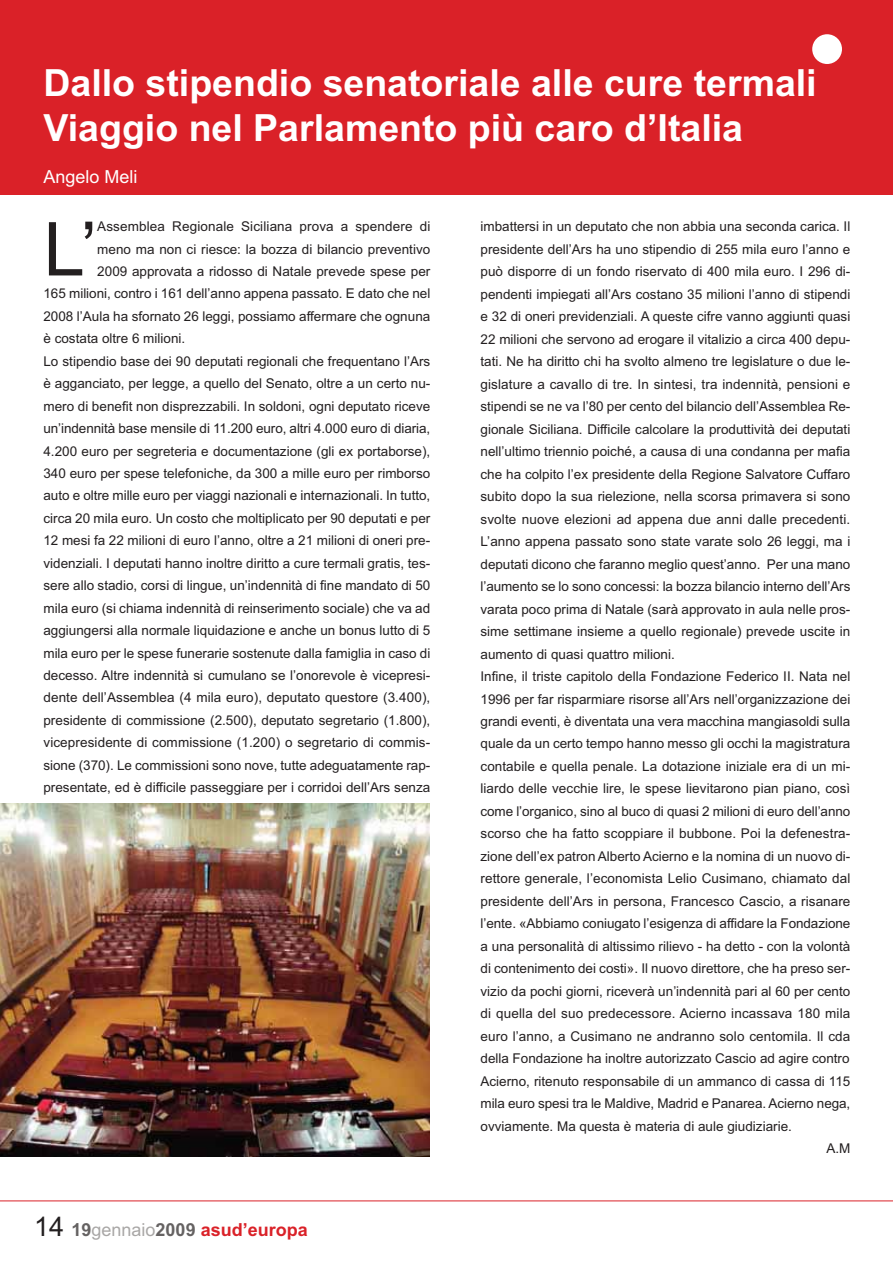
<style>
.page{position:relative;width:893px;height:1263px;background:#fff}
.page>*{position:absolute;margin:0;border:0;box-sizing:border-box;transform-origin:0 0}
.t1{font:74.4px "Arial";color:#231f20}
.t2{font:700 37.5px/45px "Arial";color:#fff}
.t3{font:700 18px "Arial";color:#da2128}
.t4{font:18px "Arial";color:#fff}
.t5{font:13.5px "Arial";color:#231f20}
.s1{font-weight:400;font-size:27px;color:#231f20}
.s2{color:#656262}
.s3{font-weight:400;color:#a9a7a6}
</style>
<div class="page">
<hr style="left:0;top:1201px;width:892px;height:1px;background:#da2128">
<img style="left:0;top:804px;width:429px;height:352px">
<div style="left:0;top:0;width:891px;height:194px;background:#da2128"></div>
<div style="left:812px;top:34px;width:30px;height:30px;background:#fff;border-radius:50%"></div>
<h2 class="t2" style="left:43px;top:64px;width:774px">Dallo stipendio senatoriale alle cure termali<br>Viaggio nel Parlamento più caro d’Italia</h2>
<h3 class="t4" style="left:43px;top:171px;width:95px">Angelo Meli</h3>
<h1 class="t1" style="left:43px;top:222px;width:55px">L’</h1>
<p class="t5" style="left:97px;top:221px;width:334px">Assemblea Regionale Siciliana prova a spendere di</p>
<p class="t5" style="left:97px;top:244px;width:334px">meno ma non ci riesce: la bozza di bilancio preventivo</p>
<p class="t5" style="left:97px;top:266px;width:334px">2009 approvata a ridosso di Natale prevede spese per</p>
<p class="t5" style="left:43px;top:289px;width:388px">165 milioni, contro i 161 dell’anno appena passato. E dato che nel</p>
<p class="t5" style="left:43px;top:311px;width:388px">2008 l’Aula ha sfornato 26 leggi, possiamo affermare che ognuna</p>
<p class="t5" style="left:43px;top:334px;width:143px">è costata oltre 6 milioni.</p>
<p class="t5" style="left:43px;top:356px;width:388px">Lo stipendio base dei 90 deputati regionali che frequentano l’Ars</p>
<p class="t5" style="left:43px;top:379px;width:388px">è agganciato, per legge, a quello del Senato, oltre a un certo nu-</p>
<p class="t5" style="left:43px;top:401px;width:388px">mero di benefit non disprezzabili. In soldoni, ogni deputato riceve</p>
<p class="t5" style="left:43px;top:423px;width:388px">un’indennità base mensile di 11.200 euro, altri 4.000 euro di diaria,</p>
<p class="t5" style="left:43px;top:446px;width:388px">4.200 euro per segreteria e documentazione (gli ex portaborse),</p>
<p class="t5" style="left:43px;top:468px;width:388px">340 euro per spese telefoniche, da 300 a mille euro per rimborso</p>
<p class="t5" style="left:43px;top:491px;width:388px">auto e oltre mille euro per viaggi nazionali e internazionali. In tutto,</p>
<p class="t5" style="left:43px;top:513px;width:388px">circa 20 mila euro. Un costo che moltiplicato per 90 deputati e per</p>
<p class="t5" style="left:43px;top:536px;width:388px">12 mesi fa 22 milioni di euro l’anno, oltre a 21 milioni di oneri pre-</p>
<p class="t5" style="left:43px;top:558px;width:388px">videnziali. I deputati hanno inoltre diritto a cure termali gratis, tes-</p>
<p class="t5" style="left:43px;top:581px;width:388px">sere allo stadio, corsi di lingue, un’indennità di fine mandato di 50</p>
<p class="t5" style="left:43px;top:603px;width:388px">mila euro (si chiama indennità di reinserimento sociale) che va ad</p>
<p class="t5" style="left:43px;top:625px;width:388px">aggiungersi alla normale liquidazione e anche un bonus lutto di 5</p>
<p class="t5" style="left:43px;top:648px;width:388px">mila euro per le spese funerarie sostenute dalla famiglia in caso di</p>
<p class="t5" style="left:43px;top:670px;width:388px">decesso. Altre indennità si cumulano se l’onorevole è vicepresi-</p>
<p class="t5" style="left:43px;top:693px;width:388px">dente dell’Assemblea (4 mila euro), deputato questore (3.400),</p>
<p class="t5" style="left:43px;top:715px;width:388px">presidente di commissione (2.500), deputato segretario (1.800),</p>
<p class="t5" style="left:43px;top:738px;width:388px">vicepresidente di commissione (1.200) o segretario di commis-</p>
<p class="t5" style="left:43px;top:760px;width:388px">sione (370). Le commissioni sono nove, tutte adeguatamente rap-</p>
<p class="t5" style="left:43px;top:783px;width:388px">presentate, ed è difficile passeggiare per i corridoi dell’Ars senza</p>
<h3 class="t3" style="left:34px;top:1223px;width:275px"><span class="s1">14</span> <span class="s2">19</span><span class="s3">gennaio</span><span class="s2">2009</span> asud’europa</h3>
<p class="t5" style="left:480px;top:221px;width:371px">imbattersi in un deputato che non abbia una seconda carica. Il</p>
<p class="t5" style="left:480px;top:244px;width:371px">presidente dell’Ars ha uno stipendio di 255 mila euro l’anno e</p>
<p class="t5" style="left:480px;top:266px;width:371px">può disporre di un fondo riservato di 400 mila euro. I 296 di-</p>
<p class="t5" style="left:480px;top:289px;width:371px">pendenti impiegati all’Ars costano 35 milioni l’anno di stipendi</p>
<p class="t5" style="left:480px;top:311px;width:371px">e 32 di oneri previdenziali. A queste cifre vanno aggiunti quasi</p>
<p class="t5" style="left:480px;top:334px;width:371px">22 milioni che servono ad erogare il vitalizio a circa 400 depu-</p>
<p class="t5" style="left:480px;top:356px;width:371px">tati. Ne ha diritto chi ha svolto almeno tre legislature o due le-</p>
<p class="t5" style="left:480px;top:379px;width:371px">gislature a cavallo di tre. In sintesi, tra indennità, pensioni e</p>
<p class="t5" style="left:480px;top:401px;width:371px">stipendi se ne va l’80 per cento del bilancio dell’Assemblea Re-</p>
<p class="t5" style="left:480px;top:424px;width:371px">gionale Siciliana. Difficile calcolare la produttività dei deputati</p>
<p class="t5" style="left:480px;top:446px;width:371px">nell’ultimo triennio poiché, a causa di una condanna per mafia</p>
<p class="t5" style="left:480px;top:469px;width:371px">che ha colpito l’ex presidente della Regione Salvatore Cuffaro</p>
<p class="t5" style="left:480px;top:491px;width:371px">subito dopo la sua rielezione, nella scorsa primavera si sono</p>
<p class="t5" style="left:480px;top:514px;width:371px">svolte nuove elezioni ad appena due anni dalle precedenti.</p>
<p class="t5" style="left:480px;top:536px;width:371px">L’anno appena passato sono state varate solo 26 leggi, ma i</p>
<p class="t5" style="left:480px;top:559px;width:371px">deputati dicono che faranno meglio quest’anno. Per una mano</p>
<p class="t5" style="left:480px;top:581px;width:371px">l’aumento se lo sono concessi: la bozza bilancio interno dell’Ars</p>
<p class="t5" style="left:480px;top:604px;width:371px">varata poco prima di Natale (sarà approvato in aula nelle pros-</p>
<p class="t5" style="left:480px;top:626px;width:371px">sime settimane insieme a quello regionale) prevede uscite in</p>
<p class="t5" style="left:480px;top:649px;width:196px">aumento di quasi quattro milioni.</p>
<p class="t5" style="left:480px;top:671px;width:371px">Infine, il triste capitolo della Fondazione Federico II. Nata nel</p>
<p class="t5" style="left:480px;top:694px;width:371px">1996 per far risparmiare risorse all’Ars nell’organizzazione dei</p>
<p class="t5" style="left:480px;top:716px;width:371px">grandi eventi, è diventata una vera macchina mangiasoldi sulla</p>
<p class="t5" style="left:480px;top:739px;width:371px">quale da un certo tempo hanno messo gli occhi la magistratura</p>
<p class="t5" style="left:480px;top:761px;width:371px">contabile e quella penale. La dotazione iniziale era di un mi-</p>
<p class="t5" style="left:480px;top:784px;width:371px">liardo delle vecchie lire, le spese lievitarono pian piano, così</p>
<p class="t5" style="left:480px;top:806px;width:371px">come l’organico, sino al buco di quasi 2 milioni di euro dell’anno</p>
<p class="t5" style="left:480px;top:829px;width:371px">scorso che ha fatto scoppiare il bubbone. Poi la defenestra-</p>
<p class="t5" style="left:480px;top:851px;width:371px">zione dell’ex patron Alberto Acierno e la nomina di un nuovo di-</p>
<p class="t5" style="left:480px;top:874px;width:371px">rettore generale, l’economista Lelio Cusimano, chiamato dal</p>
<p class="t5" style="left:480px;top:896px;width:371px">presidente dell’Ars in persona, Francesco Cascio, a risanare</p>
<p class="t5" style="left:480px;top:919px;width:371px">l’ente. «Abbiamo coniugato l’esigenza di affidare la Fondazione</p>
<p class="t5" style="left:480px;top:941px;width:371px">a una personalità di altissimo rilievo - ha detto - con la volontà</p>
<p class="t5" style="left:480px;top:964px;width:371px">di contenimento dei costi». Il nuovo direttore, che ha preso ser-</p>
<p class="t5" style="left:480px;top:986px;width:371px">vizio da pochi giorni, riceverà un’indennità pari al 60 per cento</p>
<p class="t5" style="left:480px;top:1009px;width:371px">di quella del suo predecessore. Acierno incassava 180 mila</p>
<p class="t5" style="left:480px;top:1031px;width:371px">euro l’anno, a Cusimano ne andranno solo centomila. Il cda</p>
<p class="t5" style="left:480px;top:1054px;width:370px">della Fondazione ha inoltre autorizzato Cascio ad agire contro</p>
<p class="t5" style="left:480px;top:1076px;width:371px">Acierno, ritenuto responsabile di un ammanco di cassa di 115</p>
<p class="t5" style="left:480px;top:1099px;width:371px">mila euro spesi tra le Maldive, Madrid e Panarea. Acierno nega,</p>
<p class="t5" style="left:480px;top:1121px;width:313px">ovviamente. Ma questa è materia di aule giudiziarie.</p>
<p class="t5" style="left:826px;top:1144px;width:25px">A.M</p>
</div>
